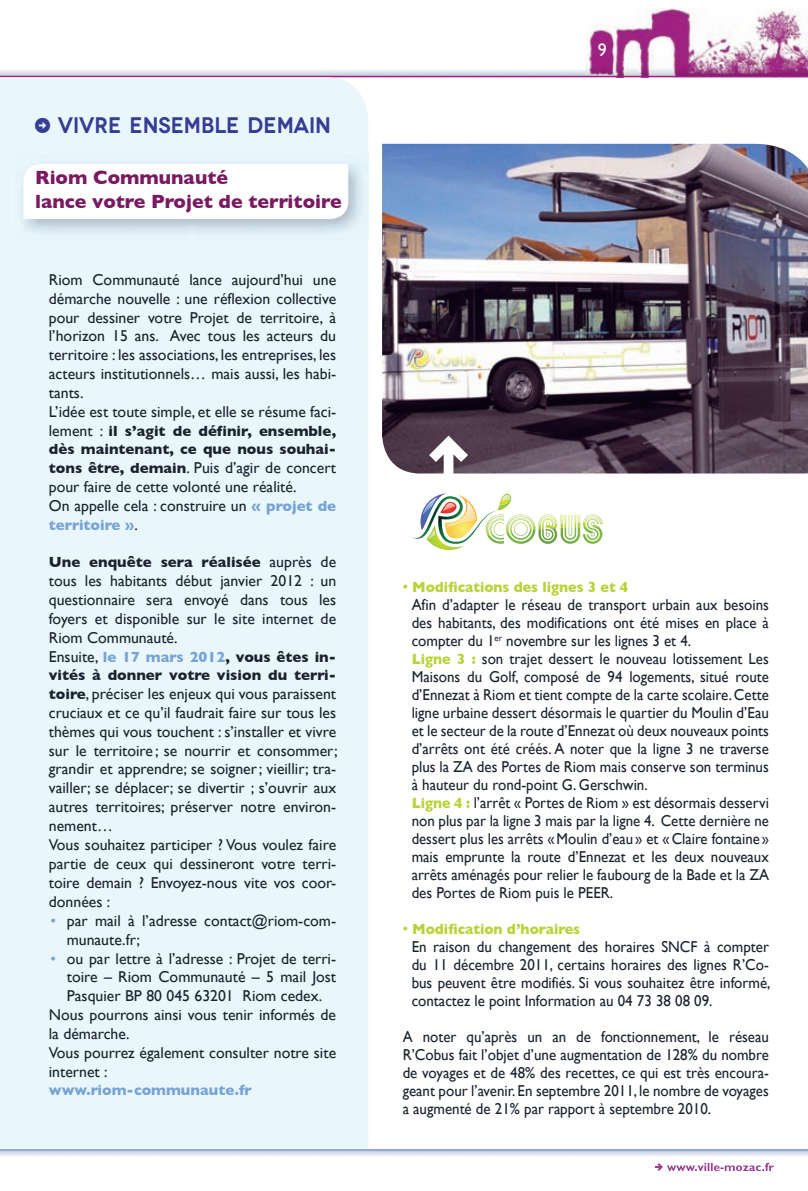
<style>
.page{position:relative;width:808px;height:1191px;background:#fff}
.page>*{position:absolute;margin:0;border:0;box-sizing:border-box;transform-origin:0 0}
.t1{font:58.05px "Iconic Stroke";color:#fff}
.t2{font:600 22.5px "Novecentowide";color:#373c95;scale:.9 1}
.t3{font:700 19.5px/24px "Gill Sans";color:#7a1862}
.t4{font:18px "Gill Sans";color:#fff}
.t5{font:15.75px/18px "Gill Sans";color:#1b222f;text-align:justify;scale:.95 1}
.t6{font:15.75px/18.9px "Gill Sans";color:#1b222f}
.t7{font:700 15px/18px "Gill Sans";color:#1b222f}
.t8{font:700 15px "Gill Sans";color:#b7d334;scale:.95 1}
.t9{font:700 15px "Gill Sans";color:#77a3d6}
.s1{font-family:"Iconic Stroke";font-weight:400}
.s2{font-weight:400;font-size:15.75px}
.s3{font-weight:700;font-size:15px}
.s4{font-weight:700;font-size:15px;color:#77a3d6}
.s5{font-weight:400;font-size:15.75px;color:#1b222f}
.s6{color:#77a3d6}
.s7{font-weight:700;font-size:15px;color:#b7d334}
</style>
<div class="page">
<img style="left:0;top:8px;width:808px;height:68px">
<hr style="left:0;top:76px;width:808px;height:1px;background:#9f1f80">
<img style="left:668px;top:1162px;width:106px;height:9px">
<svg style="left:655px;top:1163px;width:13px;height:8px"></svg>
<hr style="left:0;top:1149px;width:808px;height:1px;background:#77a3d6">
<div style="left:0;top:77px;width:368px;height:1071px;background:#e9f7fd"></div>
<img style="left:382px;top:144px;width:426px;height:329px">
<svg style="left:411px;top:493px;width:192px;height:57px"></svg>
<img style="left:584px;top:515px;width:18px;height:8px">
<img style="left:15px;top:155px;width:354px;height:84px">
<svg style="left:23px;top:164px;width:325px;height:55px"></svg>
<h2 class="t2" style="left:35px;top:111px;width:330px"><span class="s1">$</span> VIVRE ENSEMBLE DEMAIN</h2>
<p class="t3" style="left:35px;top:165px;width:308px">Riom Communauté<br>lance votre Projet de territoire</p>
<p class="t6" style="left:49px;top:270px;width:289px">Riom Communauté lance aujourd’hui une démarche nouvelle : une réflexion collective pour dessiner votre Projet de territoire, à l’horizon 15 ans. Avec tous les acteurs du territoire : les associations, les entreprises, les acteurs institutionnels… mais aussi, les habi&shy;tants.<br>L’idée est toute simple, et elle se résume faci-</p>
<p class="t7" style="left:49px;top:422px;width:289px"><span class="s2">lement :</span> il s’agit de définir, ensemble, dès maintenant, ce que nous souhai-</p>
<p class="t6" style="left:49px;top:458px;width:289px"><span class="s3">tons être, demain</span>. Puis d’agir de concert pour faire de cette volonté une réalité.<br>On appelle cela : construire un <span class="s4">« projet de</span></p>
<p class="t9" style="left:49px;top:516px;width:91px">territoire »<span class="s5">.</span></p>
<p class="t7" style="left:49px;top:553px;width:289px">Une enquête sera réalisée <span class="s2">auprès de</span></p>
<p class="t6" style="left:49px;top:571px;width:289px;text-align:justify">tous les habitants début janvier 2012 : un questionnaire sera envoyé dans tous les foyers et disponible sur le site internet de Riom Communauté.</p>
<p class="t7" style="left:49px;top:648px;width:289px"><span class="s2">Ensuite,</span> <span class="s6">le 17 mars 2012</span>, vous êtes in&shy;vités à donner votre vision du terri-</p>
<p class="t6" style="left:49px;top:684px;width:290px"><span class="s3">toire</span>, préciser les enjeux qui vous paraissent cruciaux et ce qu’il faudrait faire sur tous les thèmes qui vous touchent : s’installer et vivre sur le territoire ; se nourrir et consommer; grandir et apprendre; se soigner ; vieillir; tra&shy;vailler; se déplacer; se divertir ; s’ouvrir aux autres territoires; préserver notre environ&shy;nement…<br>Vous souhaitez participer ? Vous voulez faire partie de ceux qui dessineront votre terri&shy;toire demain ? Envoyez-nous vite vos coor&shy;données :</p>
<p class="t6" style="left:67px;top:910px;width:271px;text-indent:-17px"><span class="s6">•</span> par mail à l’adresse contact@riom-com&shy;munaute.fr;</p>
<p class="t6" style="left:50px;top:948px;width:287px"><span class="s6">•</span> ou par lettre à l’adresse : Projet de terri-</p>
<p class="t6" style="left:67px;top:967px;width:271px">toire – Riom Communauté – 5 mail Jost</p>
<p class="t6" style="left:67px;top:986px;width:257px">Pasquier BP 80 045 63201 Riom cedex.</p>
<p class="t6" style="left:49px;top:1005px;width:289px">Nous pourrons ainsi vous tenir informés de</p>
<p class="t6" style="left:49px;top:1024px;width:82px">la démarche.</p>
<p class="t6" style="left:49px;top:1043px;width:289px">Vous pourrez également consulter notre site</p>
<p class="t6" style="left:49px;top:1062px;width:60px">internet :</p>
<p class="t9" style="left:49px;top:1081px;width:205px">www.riom-communaute.fr</p>
<p class="t4" style="left:598px;top:39px;width:10px">9</p>
<h1 class="t1" style="left:415px;top:474px;width:45px;rotate:-90deg">4</h1>
<p class="t8" style="left:403px;top:578px;width:239px"><span class="s2">•</span> Modifications des lignes 3 et 4</p>
<p class="t5" style="left:412px;top:595px;width:378px;text-align:left">Afin d’adapter le réseau de transport urbain aux besoins des habitants, des modifications ont été mises en place à compter du 1<sup>er</sup> novembre sur les lignes 3 et 4.<br><span class="s7">Ligne 3 :</span> son trajet dessert le nouveau lotissement Les Maisons du Golf, composé de 94 logements, situé route d’Ennezat à Riom et tient compte de la carte scolaire. Cette ligne urbaine dessert désormais le quartier du Moulin d’Eau et le secteur de la route d’Ennezat où deux nouveaux points d’arrêts ont été créés. A noter que la ligne 3 ne traverse plus la ZA des Portes de Riom mais conserve son terminus à hauteur du rond-point G. Gerschwin.<br><span class="s7">Ligne 4 :</span> l’arrêt « Portes de Riom » est désormais desservi non plus par la ligne 3 mais par la ligne 4. Cette dernière ne dessert plus les arrêts « Moulin d’eau » et « Claire fontaine » mais emprunte la route d’Ennezat et les deux nouveaux arrêts aménagés pour relier le faubourg de la Bade et la ZA des Portes de Riom puis le PEER.</p>
<p class="t8" style="left:403px;top:920px;width:188px"><span class="s2">•</span> Modification d’horaires</p>
<p class="t5" style="left:412px;top:937px;width:379px">En raison du changement des horaires SNCF à compter du 11 décembre 2011, certains horaires des lignes R’Co&shy;bus peuvent être modifiés. Si vous souhaitez être informé, contactez le point Information au 04 73 38 08 09.</p>
<p class="t5" style="left:403px;top:1027px;width:387px">A noter qu’après un an de fonctionnement, le réseau R’Cobus fait l’objet d’une augmentation de 128% du nombre de voyages et de 48% des recettes, ce qui est très encoura&shy;geant pour l’avenir. En septembre 2011, le nombre de voyages a augmenté de 21% par rapport à septembre 2010.</p>
</div>
